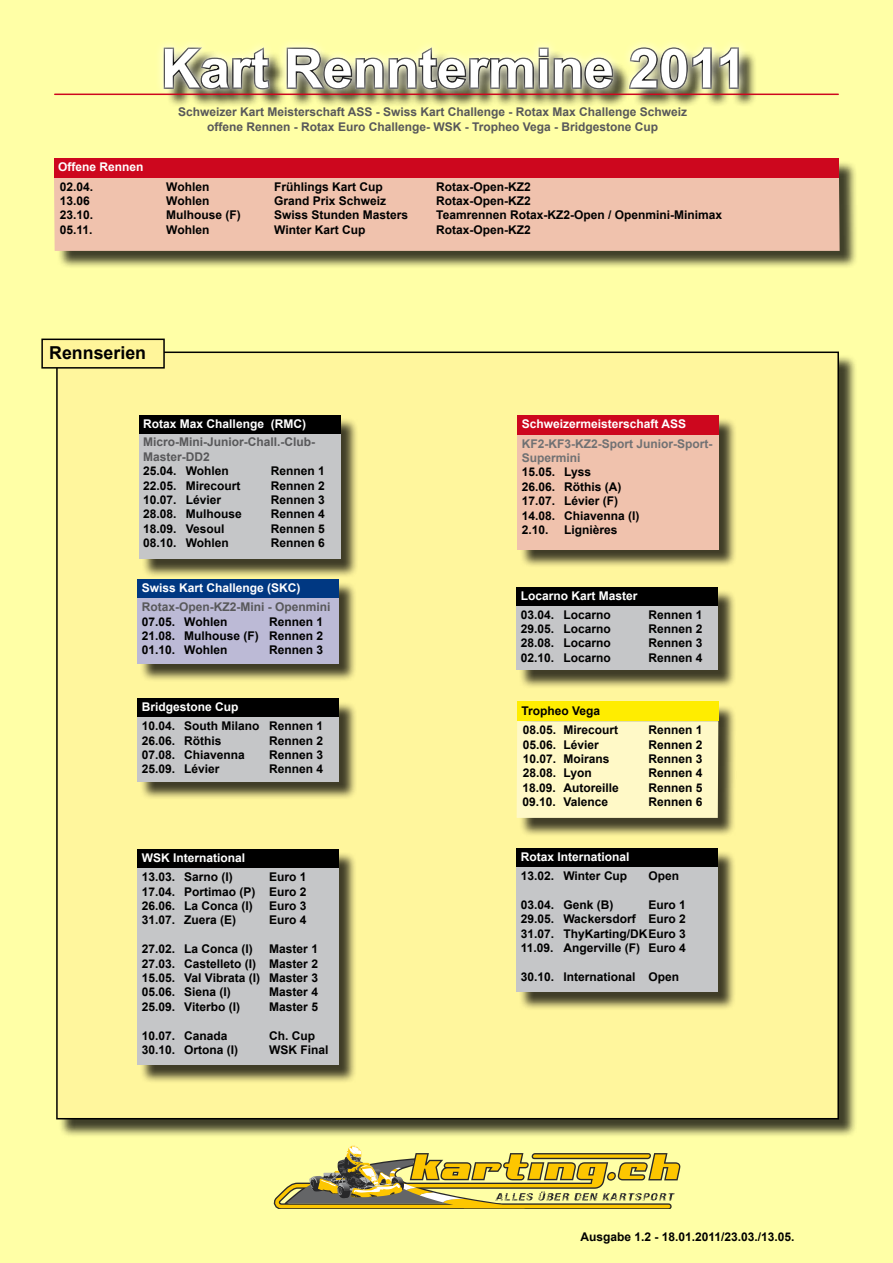
<style>
.page{position:relative;width:893px;height:1263px;background:#ffffa6}
.page>*{position:absolute;margin:0;border:0;box-sizing:border-box;transform-origin:0 0}
.t1{font:700 54px "Arial";color:#fff}
.t2{font:700 17.85px "Arial";color:#000}
.t3{font:700 12px/14.4px "Arial";color:#000;text-align:justify}
.t4{font:700 12px/14.4px "Arial";color:#58585a}
.t5{font:700 12px "Arial";color:#fff}
.t6{font:700 12px/14.4px "Arial";color:#707173}
</style>
<div class="page">
<div style="left:80px;top:26px;width:781px;height:90px;background:#fff;opacity:.75"></div>
<div style="left:58px;top:354px;width:800px;height:784px;background:#000;opacity:.75"></div>
<div style="left:57px;top:352px;width:781px;height:767px;background:#fff69d"></div>
<div style="left:42px;top:339px;width:122px;height:29px;background:#fff59a"></div>
<div style="left:41px;top:339px;width:124px;height:30px;border:2px solid #000"></div>
<div style="left:56px;top:161px;width:802px;height:109px;background:#000;opacity:.75"></div>
<div style="left:54px;top:178px;width:786px;height:73px;background:#f0c2ad"></div>
<div style="left:54px;top:158px;width:785px;height:20px;background:#cd071e"></div>
<div style="left:520px;top:417px;width:217px;height:152px;background:#000;opacity:.75"></div>
<div style="left:517px;top:435px;width:202px;height:115px;background:#f0c2ad"></div>
<div style="left:517px;top:415px;width:202px;height:20px;background:#cd071e"></div>
<div style="left:519px;top:704px;width:218px;height:133px;background:#000;opacity:.75"></div>
<div style="left:517px;top:721px;width:201px;height:97px;background:#fff9c7"></div>
<div style="left:517px;top:702px;width:201px;height:19px;background:#ffed00"></div>
<div style="left:140px;top:582px;width:217px;height:100px;background:#000;opacity:.75"></div>
<div style="left:137px;top:598px;width:202px;height:65px;background:#bcbad6"></div>
<div style="left:137px;top:579px;width:202px;height:19px;background:#003882"></div>
<div style="left:141px;top:417px;width:218px;height:161px;background:#000;opacity:.75"></div>
<div style="left:139px;top:433px;width:201px;height:126px;background:#c5c6c8"></div>
<div style="left:139px;top:415px;width:201px;height:18px;background:#000"></div>
<div style="left:140px;top:701px;width:217px;height:100px;background:#000;opacity:.75"></div>
<div style="left:137px;top:717px;width:202px;height:65px;background:#c5c6c8"></div>
<div style="left:137px;top:698px;width:202px;height:19px;background:#000"></div>
<div style="left:519px;top:851px;width:217px;height:159px;background:#000;opacity:.75"></div>
<div style="left:517px;top:867px;width:201px;height:125px;background:#c5c6c8"></div>
<div style="left:517px;top:848px;width:201px;height:19px;background:#000"></div>
<div style="left:140px;top:852px;width:217px;height:231px;background:#000;opacity:.75"></div>
<div style="left:137px;top:868px;width:202px;height:197px;background:#c5c6c8"></div>
<div style="left:137px;top:849px;width:202px;height:19px;background:#000"></div>
<div style="left:519px;top:589px;width:217px;height:100px;background:#000;opacity:.75"></div>
<div style="left:517px;top:606px;width:201px;height:64px;background:#c5c6c8"></div>
<div style="left:517px;top:587px;width:201px;height:19px;background:#000"></div>
<hr style="left:55px;top:94px;width:783px;height:1px;background:#cd071e">
<svg style="left:273px;top:1145px;width:407px;height:64px"></svg>
<h1 class="t1" style="left:161px;top:33px;width:587px">Kart Renntermine 2011</h1>
<p class="t5" style="left:58px;top:159px;width:87px">Offene Rennen</p>
<p class="t4" style="left:178px;top:105px;width:511px;text-align:center">Schweizer Kart Meisterschaft ASS - Swiss Kart Challenge - Rotax Max Challenge Schweiz offene Rennen - Rotax Euro Challenge- WSK - Tropheo Vega - Bridgestone Cup</p>
<p class="t3" style="left:60px;top:180px;width:35px">02.04.</p>
<p class="t3" style="left:166px;top:180px;width:45px">Wohlen</p>
<p class="t3" style="left:274px;top:180px;width:110px">Frühlings Kart Cup</p>
<p class="t3" style="left:436px;top:180px;width:96px">Rotax-Open-KZ2</p>
<p class="t3" style="left:60px;top:194px;width:32px">13.06</p>
<p class="t3" style="left:166px;top:194px;width:45px">Wohlen</p>
<p class="t3" style="left:274px;top:194px;width:114px">Grand Prix Schweiz</p>
<p class="t3" style="left:436px;top:194px;width:96px">Rotax-Open-KZ2</p>
<p class="t3" style="left:60px;top:208px;width:35px">23.10.</p>
<p class="t3" style="left:166px;top:208px;width:76px">Mulhouse (F)</p>
<p class="t3" style="left:274px;top:208px;width:136px">Swiss Stunden Masters</p>
<p class="t3" style="left:436px;top:208px;width:287px">Teamrennen Rotax-KZ2-Open / Openmini-Minimax</p>
<p class="t3" style="left:60px;top:223px;width:34px">05.11.</p>
<p class="t3" style="left:166px;top:223px;width:45px">Wohlen</p>
<p class="t3" style="left:274px;top:223px;width:93px">Winter Kart Cup</p>
<p class="t3" style="left:436px;top:223px;width:96px">Rotax-Open-KZ2</p>
<h2 class="t2" style="left:49px;top:341px;width:98px">Rennserien</h2>
<p class="t5" style="left:143px;top:415px;width:164px">Rotax Max Challenge (RMC)</p>
<p class="t4" style="left:143px;top:435px;width:173px">Micro-Mini-Junior-Chall.-Club-<br>Master-DD2</p>
<p class="t3" style="left:143px;top:464px;width:87px">25.04. Wohlen</p>
<p class="t3" style="left:271px;top:464px;width:56px">Rennen 1</p>
<p class="t3" style="left:143px;top:478px;width:99px">22.05. Mirecourt</p>
<p class="t3" style="left:271px;top:478px;width:56px">Rennen 2</p>
<p class="t3" style="left:143px;top:493px;width:79px">10.07. Lévier</p>
<p class="t3" style="left:271px;top:493px;width:56px">Rennen 3</p>
<p class="t3" style="left:143px;top:507px;width:100px">28.08. Mulhouse</p>
<p class="t3" style="left:271px;top:507px;width:56px">Rennen 4</p>
<p class="t3" style="left:143px;top:522px;width:83px">18.09. Vesoul</p>
<p class="t3" style="left:271px;top:522px;width:56px">Rennen 5</p>
<p class="t3" style="left:143px;top:536px;width:87px">08.10. Wohlen</p>
<p class="t3" style="left:271px;top:536px;width:56px">Rennen 6</p>
<p class="t5" style="left:142px;top:580px;width:160px">Swiss Kart Challenge (SKC)</p>
<p class="t4" style="left:142px;top:600px;width:190px">Rotax-Open-KZ2-Mini - Openmini</p>
<p class="t3" style="left:142px;top:614px;width:87px">07.05. Wohlen</p>
<p class="t3" style="left:142px;top:614px;width:183px;text-indent:128px">Rennen 1<br>21.08. Mulhouse (F) Rennen 2<br>01.10. Wohlen</p>
<p class="t3" style="left:269px;top:643px;width:56px">Rennen 3</p>
<p class="t5" style="left:142px;top:699px;width:98px">Bridgestone Cup</p>
<p class="t3" style="left:142px;top:719px;width:183px">10.04. South Milano Rennen 1<br>26.06. Röthis</p>
<p class="t3" style="left:269px;top:733px;width:56px">Rennen 2</p>
<p class="t3" style="left:142px;top:748px;width:105px">07.08. Chiavenna</p>
<p class="t3" style="left:269px;top:748px;width:56px">Rennen 3</p>
<p class="t3" style="left:142px;top:762px;width:79px">25.09. Lévier</p>
<p class="t3" style="left:269px;top:762px;width:56px">Rennen 4</p>
<p class="t5" style="left:142px;top:850px;width:105px">WSK International</p>
<p class="t3" style="left:142px;top:870px;width:93px">13.03. Sarno (I)</p>
<p class="t3" style="left:142px;top:870px;width:166px;text-indent:128px">Euro 1<br>17.04. Portimao (P) Euro 2<br>26.06. La Conca (I)</p>
<p class="t3" style="left:269px;top:899px;width:39px">Euro 3</p>
<p class="t3" style="left:142px;top:913px;width:96px">31.07. Zuera (E)</p>
<p class="t3" style="left:269px;top:913px;width:39px">Euro 4</p>
<p class="t3" style="left:142px;top:942px;width:113px">27.02. La Conca (I)</p>
<p class="t3" style="left:142px;top:942px;width:178px;text-indent:128px">Master 1<br>27.03. Castelleto (I) Master 2<br>15.05. Val Vibrata (I) Master 3<br>05.06. Siena (I)</p>
<p class="t3" style="left:269px;top:985px;width:50px">Master 4</p>
<p class="t3" style="left:142px;top:1000px;width:100px">25.09. Viterbo (I)</p>
<p class="t3" style="left:269px;top:1000px;width:50px">Master 5</p>
<p class="t3" style="left:142px;top:1028px;width:87px">10.07. Canada</p>
<p class="t3" style="left:269px;top:1028px;width:47px">Ch. Cup</p>
<p class="t3" style="left:142px;top:1043px;width:98px">30.10. Ortona (I)</p>
<p class="t3" style="left:269px;top:1043px;width:61px">WSK Final</p>
<p class="t5" style="left:522px;top:415px;width:166px">Schweizermeisterschaft ASS</p>
<p class="t6" style="left:522px;top:436px;width:192px">KF2-KF3-KZ2-Sport Junior-Sport-<br>Supermini</p>
<p class="t3" style="left:522px;top:465px;width:119px;text-align:left">15.05. Lyss<br>26.06. Röthis (A)<br>17.07. Lévier (F)<br>14.08. Chiavenna (I)<br>2.10.</p>
<p class="t3" style="left:564px;top:523px;width:55px">Lignières</p>
<p class="t5" style="left:521px;top:588px;width:118px">Locarno Kart Master</p>
<p class="t3" style="left:521px;top:607px;width:91px">03.04. Locarno</p>
<p class="t3" style="left:648px;top:607px;width:56px">Rennen 1</p>
<p class="t3" style="left:521px;top:622px;width:91px">29.05. Locarno</p>
<p class="t3" style="left:648px;top:622px;width:56px">Rennen 2</p>
<p class="t3" style="left:521px;top:636px;width:91px">28.08. Locarno</p>
<p class="t3" style="left:648px;top:636px;width:56px">Rennen 3</p>
<p class="t3" style="left:521px;top:651px;width:91px">02.10. Locarno</p>
<p class="t3" style="left:648px;top:651px;width:56px">Rennen 4</p>
<p class="t3" style="left:521px;top:704px;width:80px">Tropheo Vega</p>
<p class="t3" style="left:523px;top:723px;width:97px">08.05. Mirecourt</p>
<p class="t3" style="left:648px;top:723px;width:56px">Rennen 1</p>
<p class="t3" style="left:523px;top:737px;width:78px">05.06. Lévier</p>
<p class="t3" style="left:648px;top:737px;width:56px">Rennen 2</p>
<p class="t3" style="left:523px;top:752px;width:88px">10.07. Moirans</p>
<p class="t3" style="left:648px;top:752px;width:56px">Rennen 3</p>
<p class="t3" style="left:523px;top:766px;width:70px">28.08. Lyon</p>
<p class="t3" style="left:648px;top:766px;width:56px">Rennen 4</p>
<p class="t3" style="left:522px;top:781px;width:98px">18.09. Autoreille</p>
<p class="t3" style="left:648px;top:781px;width:56px">Rennen 5</p>
<p class="t3" style="left:522px;top:795px;width:87px">09.10. Valence</p>
<p class="t3" style="left:648px;top:795px;width:56px">Rennen 6</p>
<p class="t5" style="left:521px;top:849px;width:110px">Rotax International</p>
<p class="t3" style="left:521px;top:869px;width:108px">13.02. Winter Cup</p>
<p class="t3" style="left:648px;top:869px;width:32px">Open</p>
<p class="t3" style="left:521px;top:898px;width:94px">03.04. Genk (B)</p>
<p class="t3" style="left:521px;top:898px;width:166px;text-indent:128px">Euro 1<br>29.05. Wackersdorf Euro 2<br>31.07. ThyKarting/DKEuro 3<br>11.09. Angerville (F) Euro 4</p>
<p class="t3" style="left:521px;top:970px;width:160px">30.10. International Open</p>
<p class="t3" style="left:580px;top:1230px;width:216px">Ausgabe 1.2 - 18.01.2011/23.03./13.05.</p>
</div>
